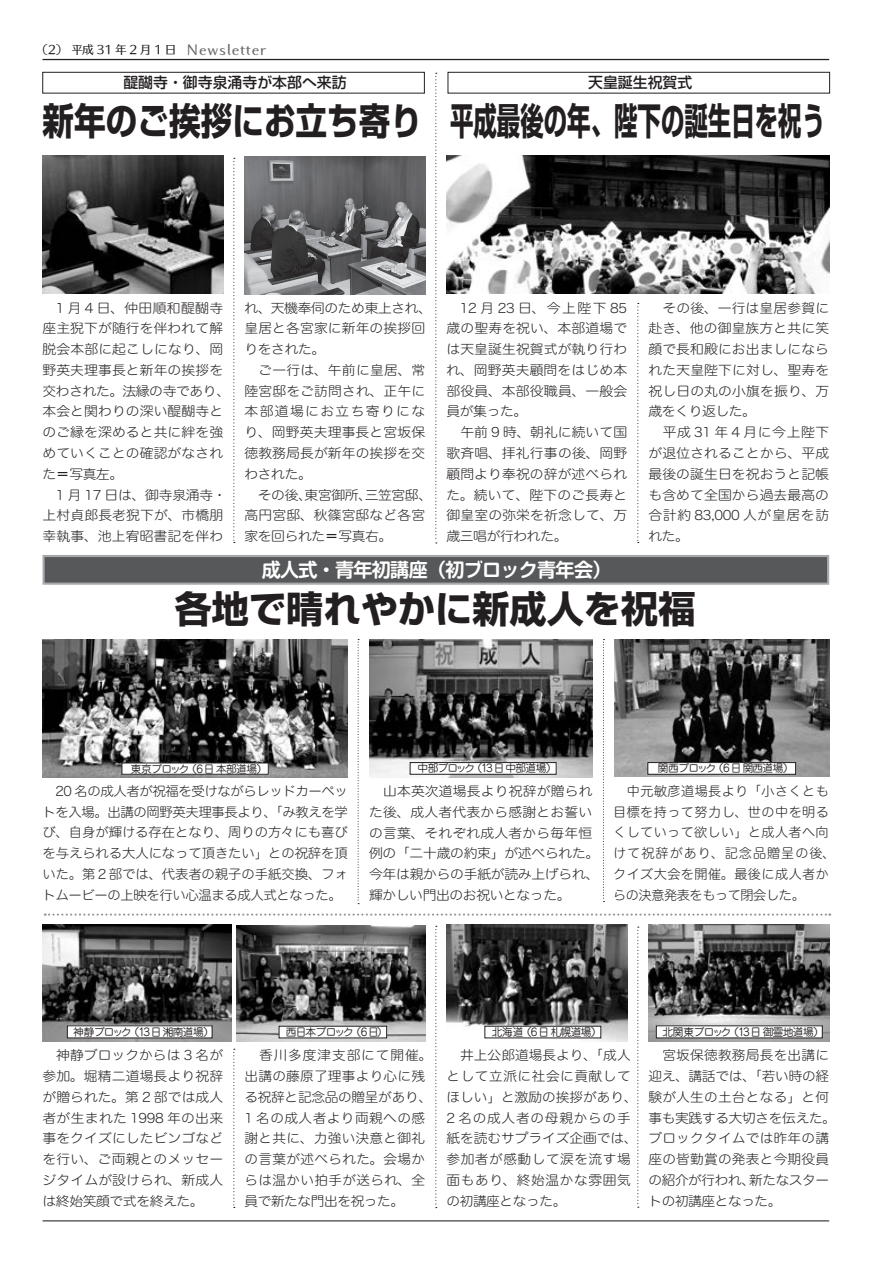
<style>
.page{position:relative;width:893px;height:1263px;background:#fff}
.page>*{position:absolute;margin:0;border:0;box-sizing:border-box;transform-origin:0 0}
.t1{font:700 37.2px "Shin Go Pr 5";color:#231f20;scale:.63 1}
.t2{font:700 37.2px "Shin Go Pr 5";color:#231f20}
.t3{font:700 37.2px "Shin Go Pr 5";color:#231f20;scale:.85 1}
.t4{font:700 19.2px "Soft Go Std De";letter-spacing:-.04em;color:#fff}
.t5{font:500 14.85px "Soft Go Std";color:#231f20}
.t6{font:13.2px/20.7px "Hira Maru Std W2";letter-spacing:.01em;color:#231f20;scale:1.05 1}
.t7{font:13.2px/20.7px "Hira Maru Std W2";letter-spacing:.01em;color:#231f20;scale:1.04 1}
.t8{font:13.2px/20.7px "Hira Maru Std W2";letter-spacing:.01em;color:#231f20;text-align:justify}
.t9{font:13.2px/20.7px "Hira Maru Std W2";letter-spacing:.04em;color:#231f20;scale:1.04 1}
.t10{font:13.2px/20.7px "Hira Maru Std W2";letter-spacing:.03em;color:#231f20}
.t11{font:11.7px "UD Typos 510 Std";color:#231f20}
.t12{font:10.65px "Jun 201 Pro";letter-spacing:-.05em;color:#231f20}
.t13{font:10.65px "Jun 201 Pro";letter-spacing:-.07em;color:#231f20}
.t14{font:10.65px "Jun 201 Pro";letter-spacing:-.025em;color:#231f20}
.s1{font-family:"Echo Std";font-weight:700;font-size:13.8px;color:#6c6d70}
.s2{font-family:"Hira Maru Std W5"}
</style>
<div class="page">
<hr style="left:43px;top:59px;width:786px;height:1px;background:#231f20">
<hr style="left:43px;top:1220px;width:786px;height:1px;background:#231f20">
<svg style="left:233px;top:1049px;width:2px;height:159px"></svg>
<svg style="left:233px;top:158px;width:2px;height:385px"></svg>
<svg style="left:435px;top:926px;width:2px;height:282px"></svg>
<svg style="left:435px;top:73px;width:2px;height:470px"></svg>
<svg style="left:637px;top:927px;width:2px;height:281px"></svg>
<svg style="left:637px;top:303px;width:2px;height:240px"></svg>
<img style="left:43px;top:925px;width:189px;height:116px">
<img style="left:43px;top:155px;width:180px;height:139px">
<img style="left:244px;top:156px;width:181px;height:139px">
<img style="left:236px;top:925px;width:189px;height:116px">
<img style="left:447px;top:925px;width:180px;height:116px">
<img style="left:648px;top:925px;width:181px;height:116px">
<img style="left:446px;top:155px;width:383px;height:139px">
<div style="left:43px;top:72px;width:382px;height:21px;background:#fff;border:1px solid #231f20"></div>
<div style="left:448px;top:72px;width:382px;height:21px;background:#fff;border:1px solid #231f20"></div>
<div style="left:43px;top:555px;width:786px;height:30px;background:#57585a;border:2px solid #a8a9ad"></div>
<svg style="left:603px;top:639px;width:1px;height:263px"></svg>
<img style="left:614px;top:639px;width:215px;height:138px">
<img style="left:369px;top:639px;width:223px;height:139px">
<img style="left:43px;top:639px;width:305px;height:139px">
<svg style="left:45px;top:913px;width:785px;height:3px"></svg>
<div style="left:122px;top:763px;width:146px;height:11px;background:#fff"></div>
<div style="left:67px;top:1026px;width:145px;height:12px;background:#fff"></div>
<div style="left:279px;top:1026px;width:108px;height:12px;background:#fff"></div>
<div style="left:279px;top:1026px;width:108px;height:12px;border:1px solid #231f20"></div>
<div style="left:485px;top:1026px;width:116px;height:12px;background:#fff"></div>
<div style="left:485px;top:1026px;width:116px;height:12px;border:1px solid #231f20"></div>
<div style="left:656px;top:1026px;width:166px;height:12px;background:#fff"></div>
<div style="left:648px;top:762px;width:148px;height:12px;background:#fff"></div>
<div style="left:648px;top:762px;width:148px;height:12px;border:1px solid #231f20"></div>
<div style="left:410px;top:762px;width:146px;height:12px;background:#fff"></div>
<div style="left:410px;top:762px;width:146px;height:12px;border:1px solid #231f20"></div>
<svg style="left:358px;top:639px;width:1px;height:265px"></svg>
<p class="t11" style="left:37px;top:40px;width:231px">（2）　平成 31 年 2 月 1 日　<span class="s1">Newsletter</span></p>
<p class="t5" style="left:123px;top:72px;width:225px">醍醐寺・御寺泉涌寺が本部へ来訪</p>
<h1 class="t3" style="left:43px;top:91px;width:448px">新年のご挨拶にお立ち寄り</h1>
<p class="t5" style="left:588px;top:72px;width:106px">天皇誕生祝賀式</p>
<h1 class="t1" style="left:450px;top:91px;width:597px">平成最後の年、陛下の誕生日を祝う</h1>
<p class="t6" style="left:43px;top:297px;width:180px">　1 月 4 日、仲田順和醍醐寺座主猊下が随行を伴われて解脱会本部に起こしになり、岡野英夫理事長と新年の挨拶を交わされた。法縁の寺であり、本会と関わりの深い醍醐寺とのご縁を深めると共に絆を強めていくことの確認がなされた<span class="s2">＝</span>写真左。<br>　1 月 17 日は、御寺泉涌寺・上村貞郎長老猊下が、市橋朋幸執事、池上宥昭書記を伴わ</p>
<p class="t6" style="left:244px;top:297px;width:180px">れ、天機奉伺のため東上され、皇居と各宮家に新年の挨拶回りをされた。<br>　ご一行は、午前に皇居、常陸宮邸をご訪問され、正午に本部道場にお立ち寄りになり、岡野英夫理事長と宮坂保徳教務局長が新年の挨拶を交わされた。<br>　その後、東宮御所、三笠宮邸、高円宮邸、秋篠宮邸など各宮家を回られた<span class="s2">＝</span>写真右。</p>
<p class="t6" style="left:446px;top:297px;width:174px">　12 月 23 日、今上陛下 85歳の聖寿を祝い、本部道場では天皇誕生祝賀式が執り行われ、岡野英夫顧問をはじめ本部役員、本部役職員、一般会員が集った。<br>　午前 9 時、朝礼に続いて国歌斉唱、拝礼行事の後、岡野顧問より奉祝の辞が述べられた。続いて、陛下のご長寿と御皇室の弥栄を祈念して、万歳三唱が行われた。</p>
<p class="t6" style="left:648px;top:297px;width:174px">　その後、一行は皇居参賀に赴き、他の御皇族方と共に笑顔で長和殿にお出ましになられた天皇陛下に対し、聖寿を祝し日の丸の小旗を振り、万歳をくり返した。<br>　平成 31 年 4 月に今上陛下が退位されることから、平成最後の誕生日を祝おうと記帳も含めて全国から過去最高の合計約 83,000 人が皇居を訪れた。</p>
<h2 class="t4" style="left:262px;top:556px;width:351px">成人式・青年初講座（初ブロック青年会）</h2>
<h1 class="t2" style="left:175px;top:579px;width:522px">各地で晴れやかに新成人を祝福</h1>
<p class="t12" style="left:131px;top:760px;width:138px">東京ブロック（6日 本部道場）</p>
<p class="t8" style="left:43px;top:780px;width:307px">　20 名の成人者が祝福を受けながらレッドカーペットを入場。出講の岡野英夫理事長より、「み教えを学び、自身が輝ける存在となり、周りの方々にも喜びを与えられる大人になって頂きたい」との祝辞を頂いた。第２部では、代表者の親子の手紙交換、フォトムービーの上映を行い心温まる成人式となった。</p>
<p class="t12" style="left:417px;top:760px;width:140px">中部ブロック（13日 中部道場）</p>
<p class="t12" style="left:658px;top:760px;width:137px">関西ブロック（6日 関西道場）</p>
<p class="t10" style="left:613px;top:780px;width:224px;text-indent:14px">中元敏彦道場長より「小さくとも目標を持って努力し、世の中を明るくしていって欲しい」と成人者へ向けて祝辞があり、記念品贈呈の後、クイズ大会を開催。最後に成人者からの決意発表をもって閉会した。</p>
<p class="t6" style="left:369px;top:781px;width:221px">　山本英次道場長より祝辞が贈られた後、成人者代表から感謝とお誓いの言葉、それぞれ成人者から毎年恒例の「二十歳の約束」が述べられた。今年は親からの手紙が読み上げられ、輝かしい門出のお祝いとなった。</p>
<p class="t12" style="left:73px;top:1023px;width:142px">神静ブロック（13日 湘南道場）</p>
<p class="t13" style="left:286px;top:1024px;width:103px">西日本ブロック（6日）</p>
<p class="t14" style="left:492px;top:1024px;width:111px">北海道（6日 札幌道場）</p>
<p class="t12" style="left:662px;top:1023px;width:163px">北関東ブロック（13日 御霊地道場）</p>
<p class="t6" style="left:43px;top:1045px;width:174px;text-align:justify">　神静ブロックからは 3 名が参加。堀精二道場長より祝辞が贈られた。第 2 部では成人者が生まれた 1998 年の出来事をクイズにしたビンゴなどを行い、ご両親とのメッセージタイムが設けられ、新成人は終始笑顔で式を終えた。</p>
<p class="t7" style="left:244px;top:1045px;width:182px">　香川多度津支部にて開催。出講の藤原了理事より心に残る祝辞と記念品の贈呈があり、<br>1 名の成人者より両親への感謝と共に、力強い決意と御礼の言葉が述べられた。会場からは温かい拍手が送られ、全員で新たな門出を祝った。</p>
<p class="t9" style="left:446px;top:1045px;width:185px">　井上公郎道場長より、「成人として立派に社会に貢献してほしい」と激励の挨拶があり、<br>2 名の成人者の母親からの手紙を読むサプライズ企画では、参加者が感動して涙を流す場面もあり、終始温かな雰囲気の初講座となった。</p>
<p class="t7" style="left:648px;top:1045px;width:182px">　宮坂保徳教務局長を出講に迎え、講話では、「若い時の経験が人生の土台となる」と何事も実践する大切さを伝えた。ブロックタイムでは昨年の講座の皆勤賞の発表と今期役員の紹介が行われ、新たなスタートの初講座となった。</p>
</div>
